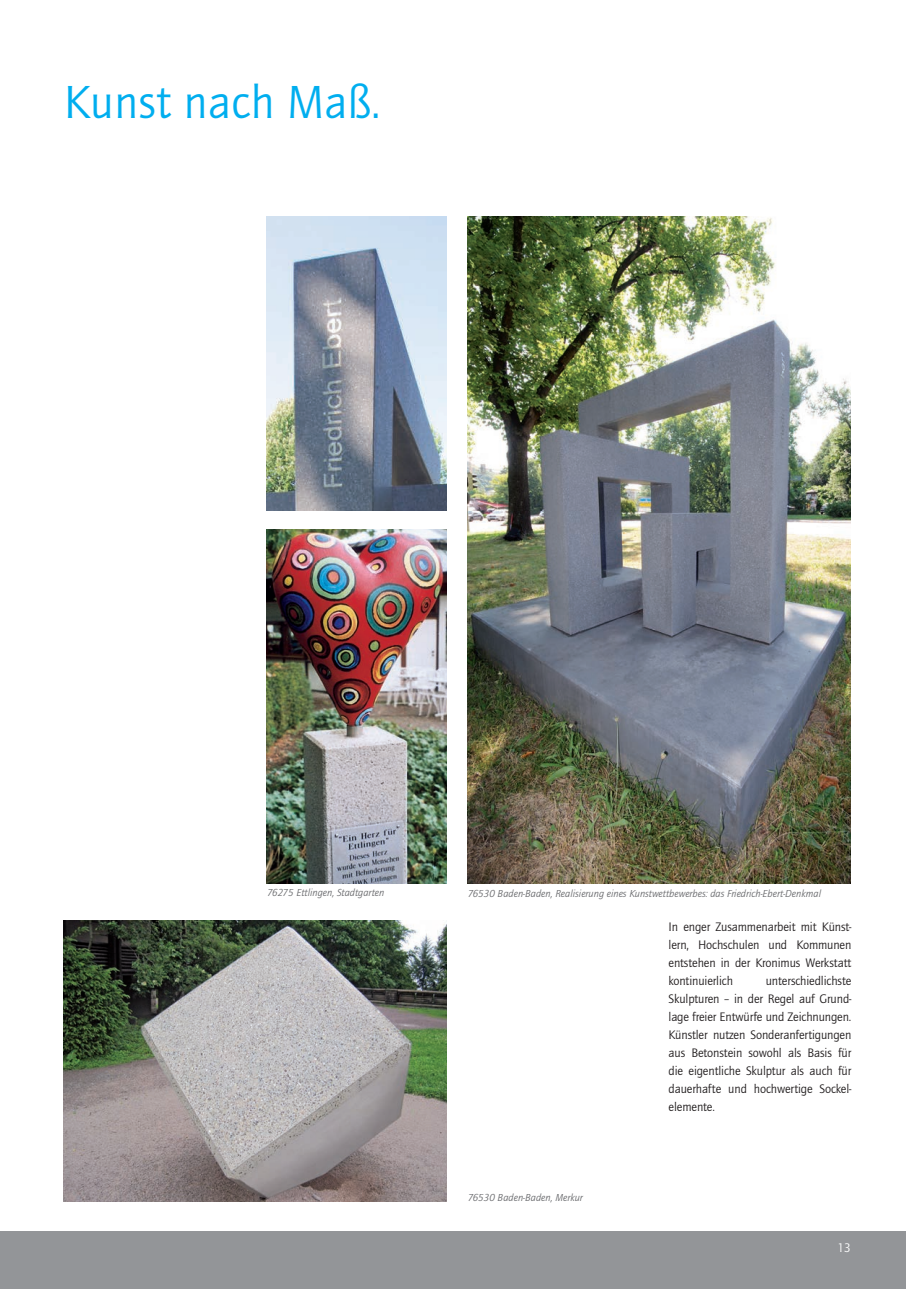
<style>
.page{position:relative;width:906px;height:1289px;background:#fff}
.page>*{position:absolute;margin:0;border:0;box-sizing:border-box;transform-origin:0 0}
.t1{font:48px "Quay Itc T";letter-spacing:.01em;color:#00aeef}
.t2{font:12.75px/18px "Quay Itc T";letter-spacing:-.01em;color:#231f20;text-align:justify}
.t3{font:12.75px "Quay Itc T";color:#fff}
.t4{font:italic 10.5px "Quay Itc T";color:#6c6d70}
</style>
<div class="page">
<div style="left:0;top:1230px;width:906px;height:58px;background:#939598"></div>
<img style="left:468px;top:217px;width:382px;height:666px">
<img style="left:64px;top:920px;width:382px;height:281px">
<img style="left:267px;top:217px;width:179px;height:293px">
<img style="left:267px;top:529px;width:179px;height:354px">
<h1 class="t1" style="left:64px;top:74px;width:318px">Kunst nach Maß.</h1>
<p class="t4" style="left:267px;top:886px;width:119px">76275 Ettlingen, Stadtgarten</p>
<p class="t4" style="left:468px;top:887px;width:355px">76530 Baden-Baden, Realisierung eines Kunstwettbewerbes: das Friedrich-Ebert-Denkmal</p>
<p class="t4" style="left:468px;top:1191px;width:117px">76530 Baden-Baden, Merkur</p>
<p class="t2" style="left:668px;top:917px;width:184px">In enger Zusammenarbeit mit Künst&shy;lern, Hochschulen und Kommunen entstehen in der Kronimus Werkstatt kontinuierlich</p>
<p class="t2" style="left:668px;top:971px;width:184px;text-indent:97px">unterschiedlichste Skulpturen – in der Regel auf Grund&shy;lage freier Entwürfe und Zeichnungen.<br>Künstler nutzen Sonderanfertigungen aus Betonstein sowohl als Basis für die eigentliche Skulptur als auch für dauerhafte und hochwertige Sockel&shy;elemente.</p>
<p class="t3" style="left:837px;top:1240px;width:15px">13</p>
</div>
